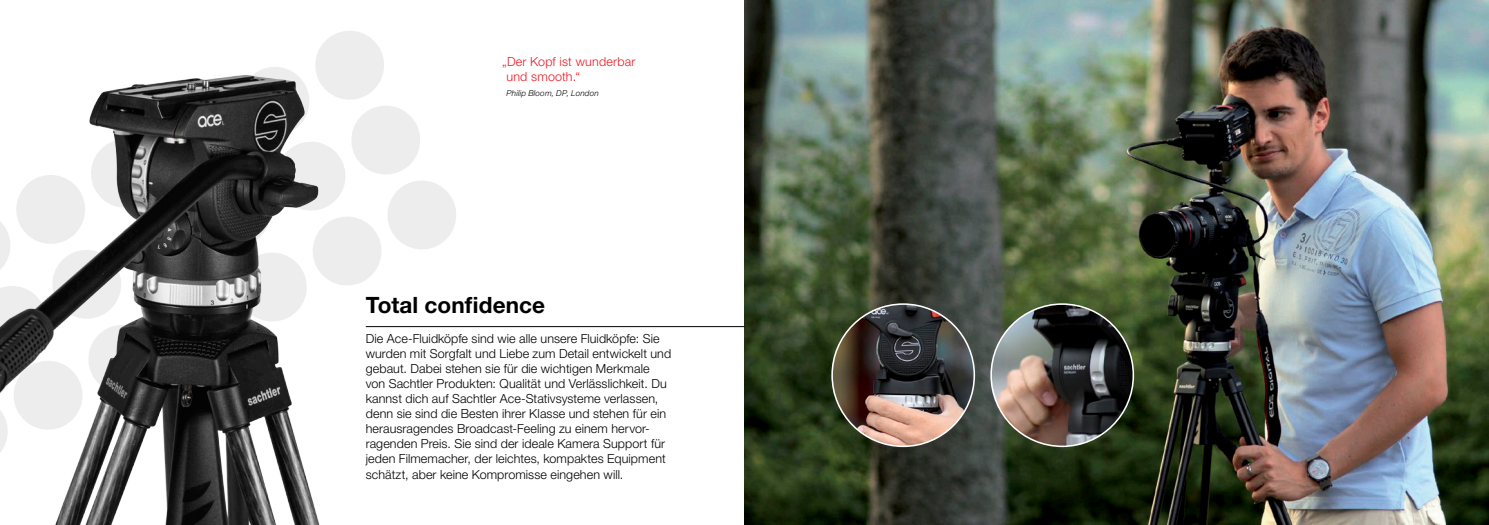
<style>
.page{position:relative;width:1489px;height:525px;background:#fff}
.page>*{position:absolute;margin:0;border:0;box-sizing:border-box;transform-origin:0 0}
.t1{font:700 22.5px "Helvetica Neue LT Pro";letter-spacing:.005em;color:#000}
.t2{font:300 12.5px/15px "Helvetica Neue LT Pro";letter-spacing:.005em;color:#000}
.t3{font:300 12.5px/15px "Helvetica Neue LT Pro";letter-spacing:.015em;color:#ec1b24}
.t4{font:italic 300 8.12px "Helvetica Neue LT Pro";letter-spacing:.02em;color:#000}
</style>
<div class="page">
<svg style="left:421px;top:181px;width:36px;height:147px"></svg>
<img style="left:744px;top:0;width:744px;height:524px">
<img style="left:991px;top:304px;width:141px;height:142px">
<img style="left:832px;top:304px;width:141px;height:142px">
<img style="left:0;top:31px;width:421px;height:493px">
<hr style="left:366px;top:326px;width:378px;height:1px;background:#000">
<p class="t3" style="left:506px;top:53px;width:130px;text-indent:-4px">„Der Kopf ist wunderbar und smooth.“</p>
<p class="t4" style="left:506px;top:88px;width:94px">Philip Bloom, DP, London</p>
<h1 class="t1" style="left:366px;top:291px;width:181px">Total confidence</h1>
<p class="t2" style="left:366px;top:331px;width:307px">Die Ace-Fluidköpfe sind wie alle unsere Fluidköpfe: Sie wurden mit Sorgfalt und Liebe zum Detail entwickelt und gebaut. Dabei stehen sie für die wichtigen Merkmale von Sachtler Produkten: Qualität und Verlässlichkeit. Du kannst dich auf Sachtler Ace-Stativsysteme verlassen, denn sie sind die Besten ihrer Klasse und stehen für ein herausragendes Broadcast-Feeling zu einem hervor&shy;ragenden Preis. Sie sind der ideale Kamera Support für jeden Filmemacher, der leichtes, kompaktes Equipment schätzt, aber keine Kompromisse eingehen will.</p>
</div>
